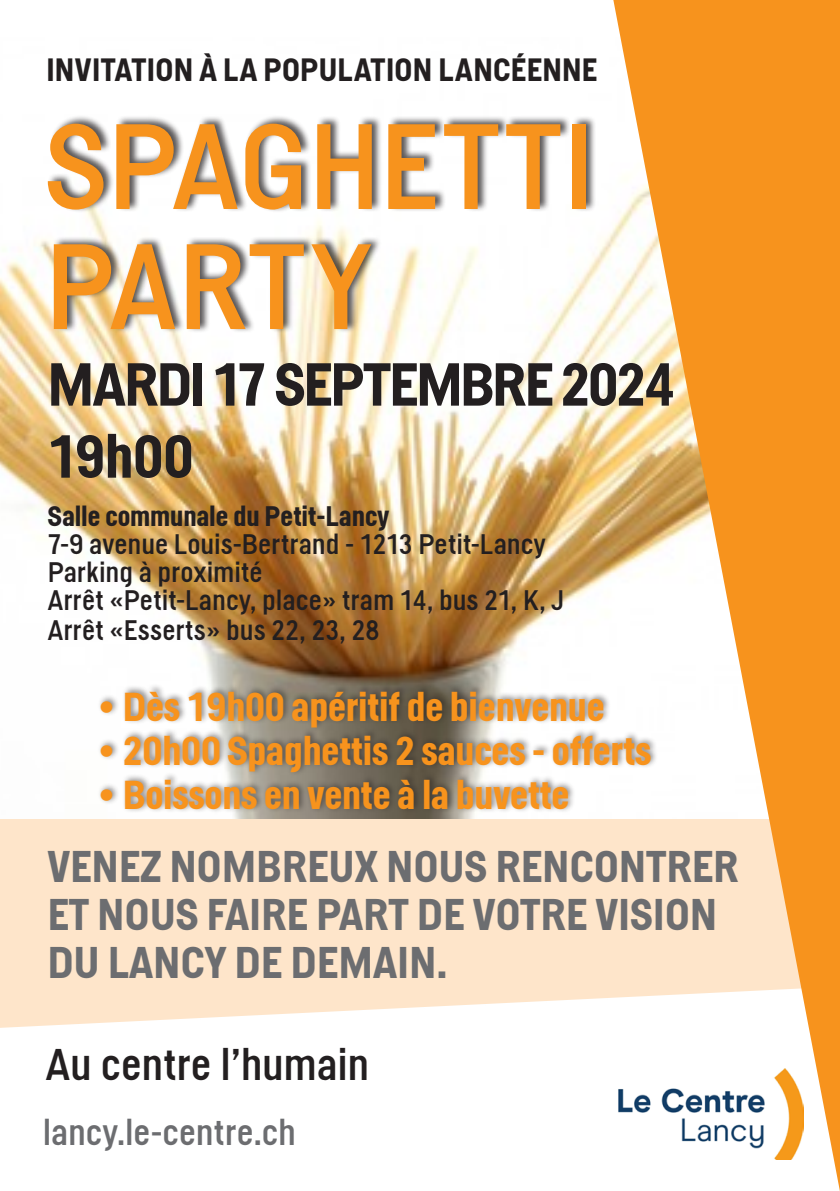
<style>
.page{position:relative;width:840px;height:1191px;background:#fff}
.page>*{position:absolute;margin:0;border:0;box-sizing:border-box;transform-origin:0 0}
.t1{font:120px "Helsinki";letter-spacing:.015em;color:#f7931d}
.t2{font:700 60px "Helsinki";letter-spacing:-.03em;color:#231f20}
.t3{font:700 44px "Helsinki";letter-spacing:.01em;color:#6c6d70}
.t4{font:44px "Helsinki";color:#231f20}
.t5{font:700 40px "Helsinki";letter-spacing:-.005em;color:#f7931d}
.t6{font:36px "Helsinki";color:#6c6d70}
.t7{font:700 32px "Helsinki";letter-spacing:.01em;color:#231f20}
.t8{font:28px "Helsinki";color:#231f20}
.t9{font:700 28px "Helsinki";letter-spacing:-.005em;color:#231f20}
</style>
<div class="page">
<img style="left:0;top:230px;width:613px;height:589px">
<div style="left:0;top:819px;width:839px;height:224px;background:#fee5ca"></div>
<svg style="left:0;top:997px;width:613px;height:46px"></svg>
<svg style="left:613px;top:0;width:226px;height:1186px;fill:#f7931d"></svg>
<div style="left:48px;top:115px;width:548px;height:217px;background:#231f20;opacity:.75"></div>
<div style="left:97px;top:683px;width:561px;height:130px;background:#231f20;opacity:.56"></div>
<img style="left:616px;top:1068px;width:187px;height:91px">
<p class="t7" style="left:46px;top:50px;width:552px">INVITATION À LA POPULATION LANCÉENNE</p>
<p class="t1" style="left:45px;top:97px;width:549px">SPAGHETTI</p>
<p class="t1" style="left:45px;top:217px;width:326px">PARTY</p>
<p class="t2" style="left:48px;top:348px;width:627px">MARDI 17 SEPTEMBRE 2024</p>
<p class="t2" style="left:48px;top:420px;width:147px">19h00</p>
<p class="t9" style="left:48px;top:499px;width:343px">Salle communale du Petit-Lancy</p>
<p class="t8" style="left:48px;top:527px;width:499px">7-9 avenue Louis-Bertrand - 1213 Petit-Lancy</p>
<p class="t8" style="left:48px;top:555px;width:216px">Parking à proximité</p>
<p class="t8" style="left:48px;top:583px;width:517px">Arrêt «Petit-Lancy, place» tram 14, bus 21, K, J</p>
<p class="t8" style="left:48px;top:613px;width:333px">Arrêt «Esserts» bus 22, 23, 28</p>
<p class="t5" style="left:96px;top:682px;width:509px">• Dès 19h00 apéritif de bienvenue</p>
<p class="t5" style="left:96px;top:726px;width:556px">• 20h00 Spaghettis 2 sauces - offerts</p>
<p class="t5" style="left:96px;top:770px;width:474px">• Boissons en vente à la buvette</p>
<p class="t3" style="left:48px;top:839px;width:692px">VENEZ NOMBREUX NOUS RENCONTRER</p>
<p class="t3" style="left:48px;top:887px;width:670px">ET NOUS FAIRE PART DE VOTRE VISION</p>
<p class="t3" style="left:48px;top:935px;width:401px">DU LANCY DE DEMAIN.</p>
<p class="t4" style="left:46px;top:1039px;width:324px">Au centre l’humain</p>
<p class="t6" style="left:43px;top:1111px;width:254px">lancy.le-centre.ch</p>
</div>
